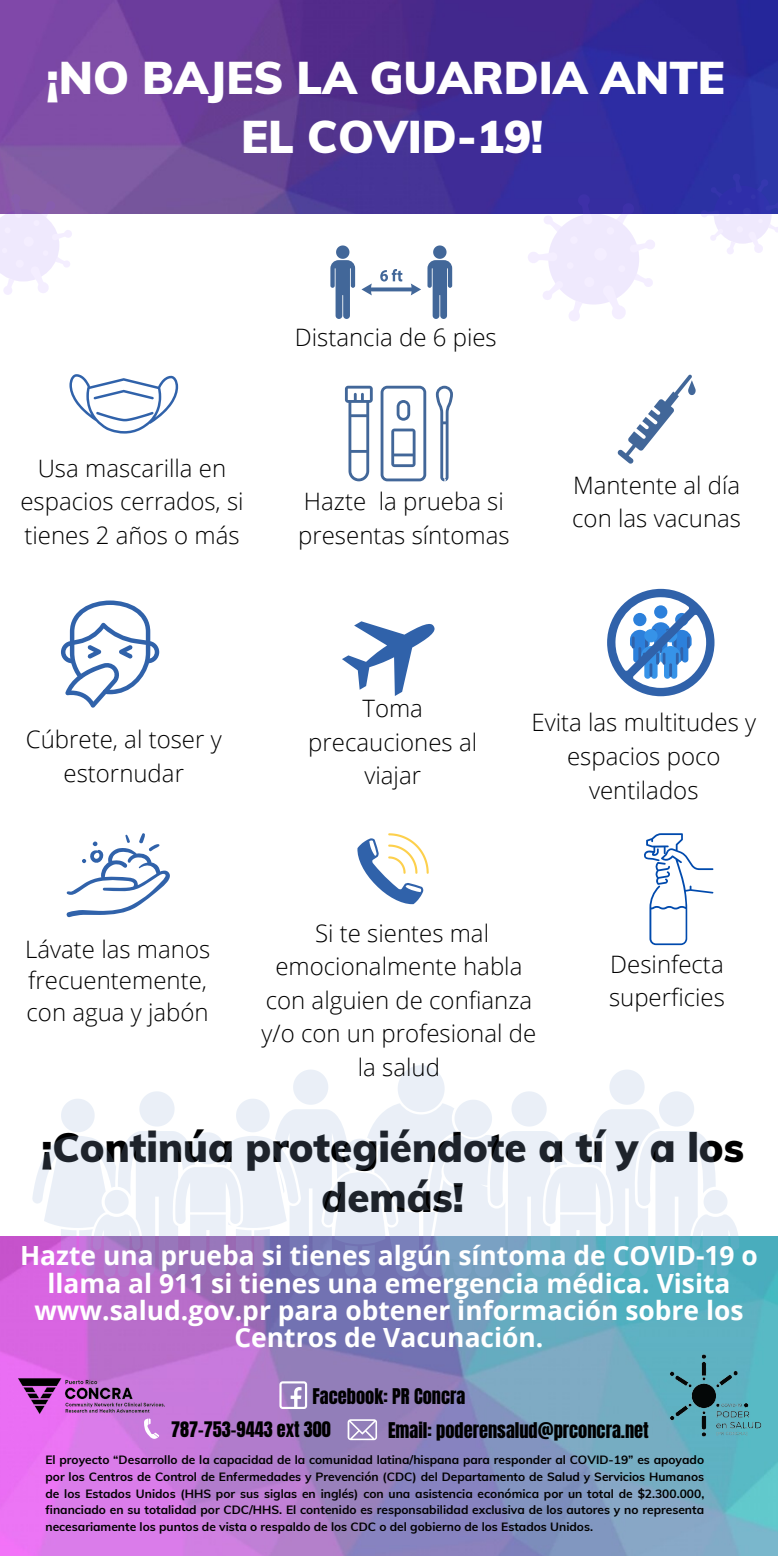
<style>
.page{position:relative;width:778px;height:1556px;background:#fff}
.page>*{position:absolute;margin:0;border:0;box-sizing:border-box;transform-origin:0 0}
.t1{font:900 44.82px/58.7px "Muli";color:#fff;text-align:center}
.t2{font:900 40.14px/50.9px "Muli";color:#000;text-align:center}
.t3{font:700 26.4px/27.4px "Open Sans";color:#fff;text-align:center}
.t4{font:300 24px/33.5px "Open Sans";color:#000;text-align:center}
.t5{font:18.39px/33.5px "Anton";color:#000}
.t6{font:18.21px "Anton";color:#000}
.t7{font:700 12px/16.6px "Muli";color:#000;text-align:justify}
</style>
<div class="page">
<img style="left:0;top:0;width:778px;height:1555px">
<div style="left:0;top:214px;width:778px;height:1020px;background:#fff"></div>
<svg style="left:0;top:193px;width:73px;height:102px"></svg>
<div style="left:24px;top:237px;width:10px;height:9px;background:#f4eeff;border-radius:50%"></div>
<svg style="left:634px;top:273px;width:19px;height:14px"></svg>
<svg style="left:615px;top:202px;width:20px;height:21px"></svg>
<svg style="left:544px;top:216px;width:17px;height:15px"></svg>
<div style="left:548px;top:213px;width:91px;height:91px;background:#efe9fd;border-radius:50%"></div>
<svg style="left:602px;top:290px;width:25px;height:29px"></svg>
<svg style="left:577px;top:193px;width:16px;height:24px"></svg>
<svg style="left:636px;top:240px;width:19px;height:12px"></svg>
<svg style="left:528px;top:252px;width:21px;height:11px"></svg>
<svg style="left:543px;top:284px;width:39px;height:37px"></svg>
<div style="left:618px;top:265px;width:7px;height:7px;background:#f4eeff;border-radius:50%"></div>
<div style="left:584px;top:277px;width:10px;height:10px;background:#f4eeff;border-radius:50%"></div>
<div style="left:606px;top:227px;width:8px;height:8px;background:#f4eeff;border-radius:50%"></div>
<div style="left:567px;top:262px;width:6px;height:7px;background:#f4eeff;border-radius:50%"></div>
<div style="left:570px;top:236px;width:7px;height:8px;background:#f4eeff;border-radius:50%"></div>
<div style="left:594px;top:248px;width:12px;height:12px;background:#f4eeff;border-radius:50%"></div>
<svg style="left:713px;top:186px;width:58px;height:58px"></svg>
<svg style="left:710px;top:228px;width:25px;height:26px"></svg>
<svg style="left:748px;top:219px;width:30px;height:34px"></svg>
<div style="left:736px;top:226px;width:7px;height:6px;background:#f4eeff;border-radius:50%"></div>
<svg style="left:750px;top:179px;width:28px;height:32px"></svg>
<svg style="left:700px;top:173px;width:42px;height:48px;background:#4a4cb2"></svg>
<svg style="left:743px;top:208px;width:8px;height:8px"></svg>
<svg style="left:617px;top:375px;width:78px;height:88px"></svg>
<svg style="left:330px;top:245px;width:25px;height:74px"></svg>
<svg style="left:427px;top:245px;width:25px;height:74px"></svg>
<svg style="left:361px;top:269px;width:60px;height:26px"></svg>
<svg style="left:607px;top:589px;width:107px;height:107px"></svg>
<svg style="left:69px;top:374px;width:109px;height:59px"></svg>
<svg style="left:66px;top:833px;width:104px;height:84px"></svg>
<svg style="left:345px;top:386px;width:108px;height:95px"></svg>
<svg style="left:61px;top:600px;width:98px;height:107px"></svg>
<svg style="left:644px;top:833px;width:69px;height:112px"></svg>
<svg style="left:342px;top:621px;width:93px;height:75px"></svg>
<svg style="left:32px;top:1065px;width:707px;height:212px"></svg>
<svg style="left:357px;top:833px;width:71px;height:71px"></svg>
<img style="left:668px;top:1346px;width:97px;height:98px">
<img style="left:6px;top:1370px;width:165px;height:49px">
<svg style="left:347px;top:1419px;width:30px;height:20px"></svg>
<svg style="left:144px;top:1418px;width:15px;height:21px"></svg>
<svg style="left:279px;top:1381px;width:28px;height:27px"></svg>
<h1 class="t1" style="left:46px;top:48px;width:680px">¡NO BAJES LA GUARDIA ANTE<br>EL COVID-19!</h1>
<h3 class="t4" style="left:20px;top:450px;width:225px">Usa mascarilla en espacios cerrados, si tienes 2 años o más</h3>
<h3 class="t4" style="left:295px;top:320px;width:203px">Distancia de 6 pies</h3>
<h3 class="t4" style="left:298px;top:484px;width:213px;text-align:left">Hazte la prueba si presentas síntomas</h3>
<h3 class="t4" style="left:572px;top:467px;width:170px;text-align:left">Mantente al día con las vacunas</h3>
<h3 class="t4" style="left:26px;top:722px;width:197px">Cúbrete, al toser y estornudar</h3>
<h3 class="t4" style="left:308px;top:691px;width:170px">Toma precauciones al viajar</h3>
<h3 class="t4" style="left:531px;top:705px;width:226px">Evita las multitudes y espacios poco ventilados</h3>
<h3 class="t4" style="left:25px;top:932px;width:187px;line-height:31.5px;text-align:left">Lávate las manos frecuentemente, con agua y jabón</h3>
<h3 class="t4" style="left:261px;top:915px;width:276px">Si te sientes mal emocionalmente habla con alguien de confianza y/o con un profesional de la salud</h3>
<h3 class="t4" style="left:609px;top:946px;width:117px;text-align:left">Desinfecta superficies</h3>
<h2 class="t2" style="left:41px;top:1120px;width:704px">¡Continúa protegiéndote a tí y a los demás!</h2>
<h3 class="t3" style="left:20px;top:1240px;width:739px">Hazte una prueba si tienes algún síntoma de COVID-19 o llama al 911 si tienes una emergencia médica. Visita www.salud.gov.pr para obtener información sobre los Centros de Vacunación.</h3>
<h3 class="t5" style="left:388px;top:1379px;width:262px;text-indent:-75px">Facebook: PR Concra<br>Email: poderensalud@prconcra.net</h3>
<h3 class="t6" style="left:171px;top:1415px;width:161px">787-753-9443 ext 300</h3>
<p class="t7" style="left:45px;top:1451px;width:660px">El proyecto “Desarrollo de la capacidad de la comunidad latina/hispana para responder al COVID-19” es apoyado por los Centros de Control de Enfermedades y Prevención (CDC) del Departamento de Salud y Servicios Humanos de los Estados Unidos (HHS por sus siglas en inglés) con una asistencia económica por un total de $2.300.000, financiado en su totalidad por CDC/HHS. El contenido es responsabilidad exclusiva de los autores y no representa necesariamente los puntos de vista o respaldo de los CDC o del gobierno de los Estados Unidos.</p>
</div>
